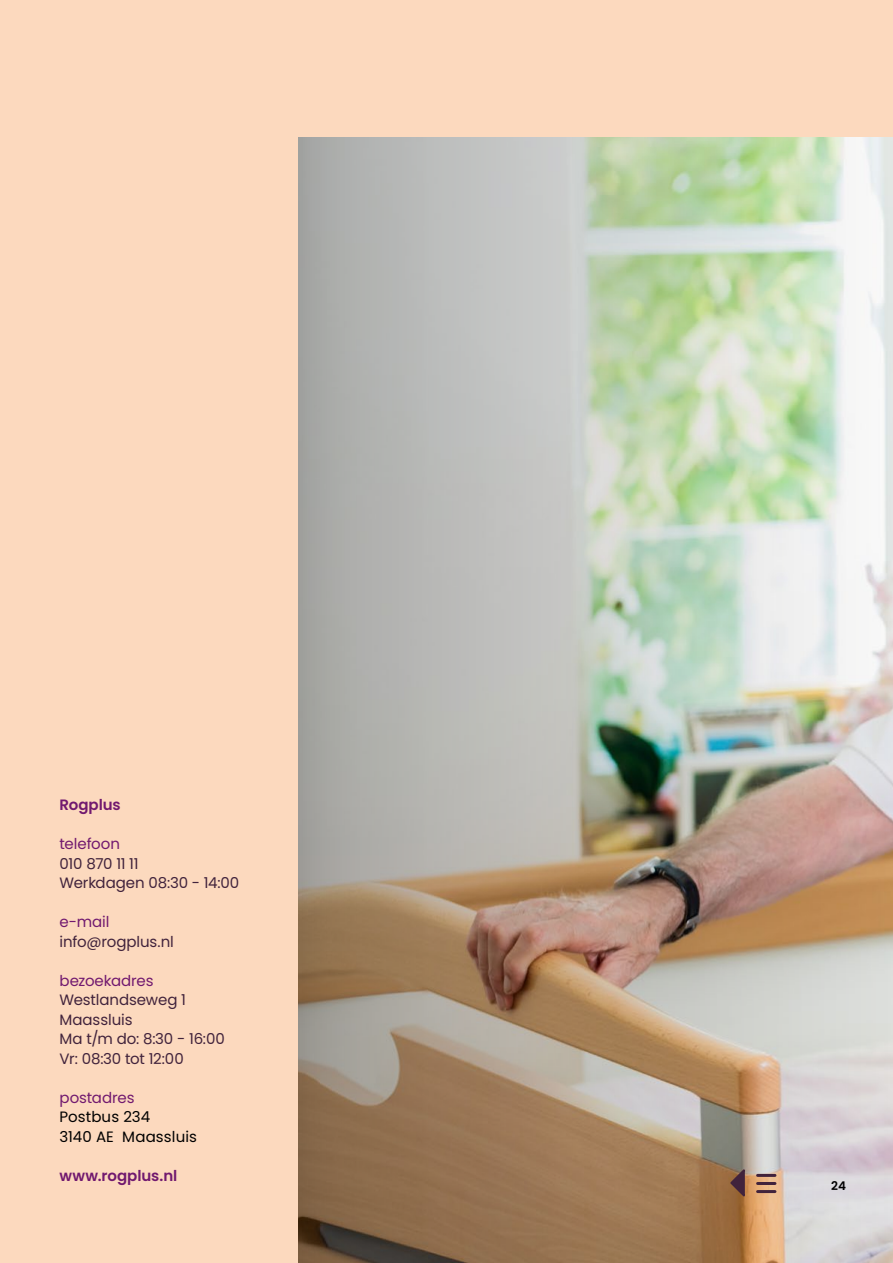
<style>
.page{position:relative;width:893px;height:1263px;background:#fcd9be}
.page>*{position:absolute;margin:0;border:0;box-sizing:border-box;transform-origin:0 0}
.Sub-tussenkop-10{font:15px "Poppins";letter-spacing:-.005em;color:#41233c}
.Sub-tussenkop-10-2{font:15px "Poppins";letter-spacing:-.005em;color:#71196f}
.Plat_R-10{font:15px "Poppins";letter-spacing:.01em;color:#000}
.Sub-tussenkop-10-3{font:600 15px "Poppins";letter-spacing:-.005em;color:#71196f}
.Sub-tussenkop-10-4{font:15px "Poppins";letter-spacing:-.025em;color:#41233c}
.t1{font:600 12px "Poppins";color:#000}
</style>
<div class="page">
<img style="left:298px;top:137px;width:595px;height:1126px">
<hr style="left:758px;top:1174px;width:17px;height:3px;background:#41233c">
<hr style="left:758px;top:1182px;width:17px;height:3px;background:#41233c">
<hr style="left:758px;top:1190px;width:17px;height:3px;background:#41233c">
<svg style="left:729px;top:1168px;width:17px;height:32px"></svg>
<p class="Sub-tussenkop-10-3" style="left:60px;top:796px;width:63px">Rogplus</p>
<p class="Sub-tussenkop-10-2" style="left:60px;top:835px;width:62px">telefoon</p>
<p class="Sub-tussenkop-10-4" style="left:60px;top:855px;width:81px">010 870 11 11</p>
<p class="Sub-tussenkop-10" style="left:60px;top:874px;width:181px">Werkdagen 08:30 - 14:00</p>
<p class="Sub-tussenkop-10-2" style="left:60px;top:913px;width:52px">e-mail</p>
<p class="Sub-tussenkop-10" style="left:60px;top:933px;width:116px">info@rogplus.nl</p>
<p class="Sub-tussenkop-10-2" style="left:60px;top:972px;width:96px">bezoekadres</p>
<p class="Sub-tussenkop-10" style="left:60px;top:991px;width:128px">Westlandseweg 1</p>
<p class="Sub-tussenkop-10" style="left:60px;top:1011px;width:75px">Maassluis</p>
<p class="Sub-tussenkop-10" style="left:60px;top:1030px;width:167px">Ma t/m do: 8:30 - 16:00</p>
<p class="Sub-tussenkop-10" style="left:60px;top:1050px;width:126px">Vr: 08:30 tot 12:00</p>
<p class="Sub-tussenkop-10-2" style="left:60px;top:1089px;width:76px">postadres</p>
<p class="Plat_R-10" style="left:60px;top:1108px;width:92px">Postbus 234</p>
<p class="Plat_R-10" style="left:60px;top:1128px;width:139px">3140 AE Maassluis</p>
<p class="Sub-tussenkop-10-3" style="left:60px;top:1167px;width:119px">www.rogplus.nl</p>
<p class="t1" style="left:831px;top:1179px;width:16px">24</p>
</div>
